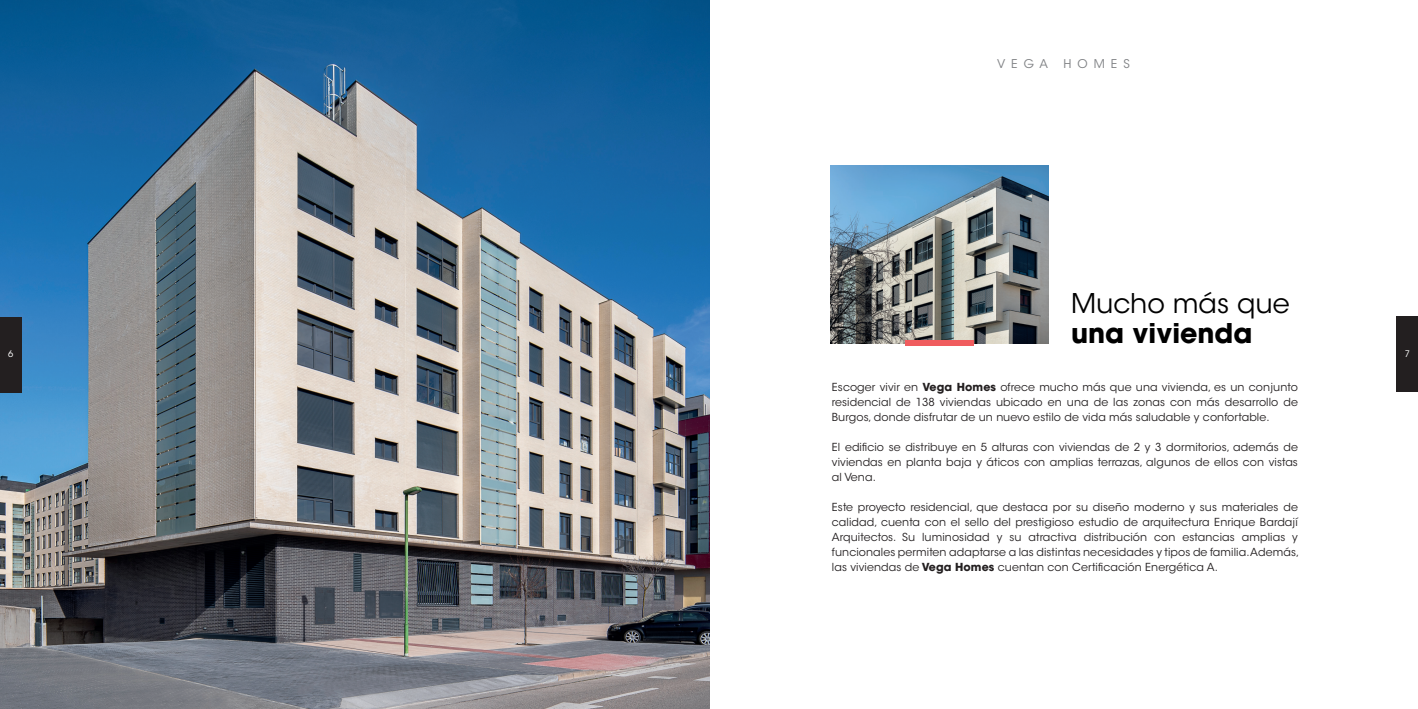
<style>
.page{position:relative;width:1418px;height:709px;background:#fff}
.page>*{position:absolute;margin:0;border:0;box-sizing:border-box;transform-origin:0 0}
.t1{font:27px "ITC Avant Garde Std";color:#000}
.t2{font:700 27px "ITC Avant Garde Std";color:#000}
.t3{font:12px "ITC Avant Garde Std";letter-spacing:.5em;color:#808285}
.t4{font:11px/15px "ITC Avant Garde Std";letter-spacing:.01em;color:#231f20;text-align:justify}
.t5{font:9px "ITC Avant Garde Std";color:#fff}
.s1{font-weight:700}
</style>
<div class="page">
<div style="left:1396px;top:317px;width:21px;height:75px;background:#231f20"></div>
<img style="left:0;top:0;width:709px;height:709px">
<div style="left:0;top:317px;width:21px;height:75px;background:#231f20"></div>
<img style="left:830px;top:166px;width:218px;height:177px">
<div style="left:905px;top:340px;width:68px;height:5px;background:#f05c5e"></div>
<p class="t5" style="left:8px;top:348px;width:7px">6</p>
<p class="t3" style="left:997px;top:57px;width:52px">VEGA</p>
<p class="t3" style="left:1063px;top:57px;width:68px">HOMES</p>
<h1 class="t1" style="left:1071px;top:286px;width:220px">Mucho más que</h1>
<h1 class="t2" style="left:1071px;top:316px;width:183px">una vivienda</h1>
<p class="t4" style="left:831px;top:379px;width:467px">Escoger vivir en <span class="s1">Vega Homes</span> ofrece mucho más que una vivienda, es un conjunto residencial de 138 viviendas ubicado en una de las zonas con más desarrollo de Burgos, donde disfrutar de un nuevo estilo de vida más saludable y confortable.</p>
<p class="t4" style="left:831px;top:439px;width:467px">El edificio se distribuye en 5 alturas con viviendas de 2 y 3 dormitorios, además de viviendas en planta baja y áticos con amplias terrazas, algunos de ellos con vistas al Vena.</p>
<p class="t4" style="left:831px;top:499px;width:469px;text-align:left">Este proyecto residencial, que destaca por su diseño moderno y sus materiales de calidad, cuenta con el sello del prestigioso estudio de arquitectura Enrique Bardají Arquitectos. Su luminosidad y su atractiva distribución con estancias amplias y funcionales permiten adaptarse a las distintas necesidades y tipos de familia. Además, las viviendas de <span class="s1">Vega Homes</span> cuentan con Certificación Energética A.</p>
<p class="t5" style="left:1404px;top:348px;width:7px">7</p>
</div>
